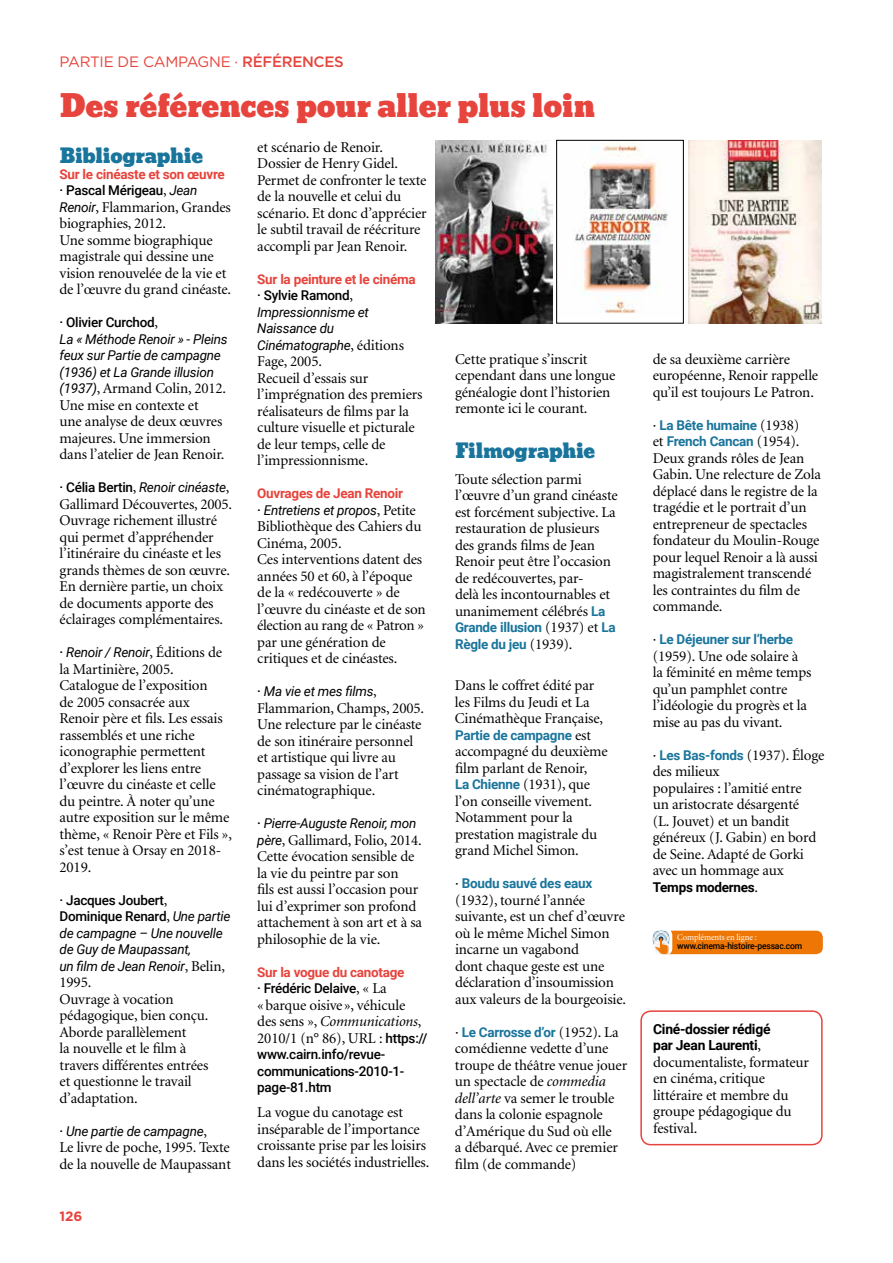
<style>
.page{position:relative;width:893px;height:1263px;background:#fff}
.page>*{position:absolute;margin:0;border:0;box-sizing:border-box;transform-origin:0 0}
.t1{font:30px "Bevan";letter-spacing:-.01em;color:#e6443c}
.t2{font:19.5px "Bevan";letter-spacing:-.015em;color:#1a759c}
.t3{font:15px/16.5px "Minion";letter-spacing:-.01em;color:#000}
.t4{font:15px "Gotham";letter-spacing:-.02em;color:#e6443c}
.t5{font:700 13.8px/16.5px "Roboto";letter-spacing:-.02em;color:#000}
.t6{font:italic 13.5px/16.5px "Roboto";letter-spacing:-.02em;color:#000}
.t7{font:700 13.5px/16.5px "Roboto";letter-spacing:-.02em;color:#1a759c}
.t8{font:700 13.5px/16.5px "Roboto";letter-spacing:-.02em;color:#e6443c}
.t9{font:500 13.5px/16.5px "Roboto";letter-spacing:-.02em;color:#000}
.t10{font:700 13.5px "Roboto";letter-spacing:-.02em;color:#000}
.t11{font:700 13.5px "Gotham";color:#e6443c}
.t12{font:500 8.85px "Roboto";letter-spacing:-.02em;color:#000;scale:.96 1}
.t13{font:8.85px "Minion";letter-spacing:-.01em;color:#fff;scale:.96 1}
.s1{font-weight:500}
.s2{font-weight:500;color:#000}
.s3{font-family:"Minion";font-weight:400;font-size:15px;color:#000}
.s4{font-weight:400;font-style:italic;color:#000}
.s5{font-family:"Roboto";font-style:italic;font-size:13.5px}
.s6{font-weight:500;font-style:normal}
.s7{font-family:"Minion";font-style:normal;font-size:15px}
.s8{font-weight:700;font-style:normal;color:#e6443c}
.s9{font-style:italic}
.s10{font-family:"Roboto";font-weight:500;font-size:13.5px}
.s11{font-family:"Roboto";font-weight:700;font-size:13.5px;color:#1a759c}
.s12{font-family:"Minion";font-weight:400;font-size:15px}
</style>
<div class="page">
<img style="left:436px;top:140px;width:116px;height:183px">
<img style="left:575px;top:142px;width:94px;height:172px">
<div style="left:556px;top:140px;width:128px;height:183px;border:1px solid #000"></div>
<img style="left:688px;top:141px;width:133px;height:182px">
<div style="left:640px;top:1010px;width:183px;height:135px;border:2px solid #e6443c;border-radius:10px"></div>
<div style="left:653px;top:931px;width:170px;height:23px;background:#ed7605;border-radius:7px"></div>
<svg style="left:652px;top:928px;width:20px;height:27px"></svg>
<img style="left:653px;top:931px;width:16px;height:23px">
<p class="t4" style="left:60px;top:53px;width:286px">PARTIE DE CAMPAGNE · <span class="s1">RÉFÉRENCES</span></p>
<h1 class="t1" style="left:60px;top:82px;width:537px">Des références pour aller plus loin</h1>
<h2 class="t2" style="left:60px;top:140px;width:145px">Bibliographie</h2>
<p class="t8" style="left:60px;top:165px;width:167px">Sur le cinéaste et son œuvre <span class="s2">· Pascal Mérigeau</span><span class="s3">,</span> <span class="s4">Jean</span></p>
<p class="t3" style="left:60px;top:199px;width:173px"><span class="s5">Renoir</span>, Flammarion, Grandes biographies, 2012.<br>Une somme biographique magistrale qui dessine une vision renouvelée de la vie et de l’œuvre du grand cinéaste.</p>
<p class="t6" style="left:60px;top:314px;width:170px"><span class="s6">· Olivier Curchod</span><span class="s7">,<br></span>La « Méthode Renoir » - Pleins feux sur Partie de campagne (1936) et La Grande illusion</p>
<p class="t3" style="left:60px;top:381px;width:168px"><span class="s5">(1937)</span>, Armand Colin, 2012.<br>Une mise en contexte et<br>une analyse de deux œuvres majeures. Une immersion dans l’atelier de Jean Renoir.</p>
<p class="t6" style="left:60px;top:479px;width:171px"><span class="s6">· Célia Bertin</span><span class="s7">,</span> Renoir cinéaste<span class="s7">,</span></p>
<p class="t3" style="left:60px;top:496px;width:174px">Gallimard Découvertes, 2005.<br>Ouvrage richement illustré qui permet d’appréhender l’itinéraire du cinéaste et les grands thèmes de son œuvre.<br>En dernière partie, un choix de documents apporte des éclairages complémentaires.</p>
<p class="t6" style="left:60px;top:644px;width:164px"><span class="s6">·</span> Renoir / Renoir<span class="s7">, Éditions de</span></p>
<p class="t3" style="left:60px;top:661px;width:174px">la Martinière, 2005.<br>Catalogue de l’exposition<br>de 2005 consacrée aux<br>Renoir père et fils. Les essais rassemblés et une riche iconographie permettent d’explorer les liens entre l’œuvre du cinéaste et celle du peintre. À noter qu’une autre exposition sur le même thème, « Renoir Père et Fils », s’est tenue à Orsay en 2018-<br>2019.</p>
<p class="t6" style="left:60px;top:891px;width:172px"><span class="s6">· Jacques Joubert</span><span class="s7">,<br></span><span class="s6">Dominique Renard</span><span class="s7">,</span> Une partie de campagne – Une nouvelle de Guy de Maupassant,<br>un film de Jean Renoir<span class="s7">, Belin,</span></p>
<p class="t3" style="left:60px;top:975px;width:150px">1995.<br>Ouvrage à vocation pédagogique, bien conçu.<br>Aborde parallèlement<br>la nouvelle et le film à travers différentes entrées et questionne le travail d’adaptation.</p>
<p class="t6" style="left:60px;top:1122px;width:149px"><span class="s6">·</span> Une partie de campagne<span class="s7">,</span></p>
<p class="t3" style="left:60px;top:1140px;width:173px">Le livre de poche, 1995. Texte de la nouvelle de Maupassant</p>
<p class="t3" style="left:257px;top:139px;width:171px">et scénario de Renoir.<br>Dossier de Henry Gidel.<br>Permet de confronter le texte de la nouvelle et celui du scénario. Et donc d’apprécier le subtil travail de réécriture accompli par Jean Renoir.</p>
<p class="t6" style="left:257px;top:270px;width:160px"><span class="s8">Sur la peinture et le cinéma </span><span class="s6">· Sylvie Ramond</span><span class="s7">,<br></span>Impressionnisme et<br>Naissance du<br>Cinématographe<span class="s7">, éditions</span></p>
<p class="t3" style="left:257px;top:354px;width:167px">Fage, 2005.<br>Recueil d’essais sur l’imprégnation des premiers réalisateurs de films par la culture visuelle et picturale de leur temps, celle de l’impressionnisme.</p>
<p class="t8" style="left:257px;top:485px;width:160px">Ouvrages de Jean Renoir<br><span class="s2">·</span> <span class="s4">Entretiens et propos</span><span class="s3">, Petite</span></p>
<p class="t3" style="left:257px;top:519px;width:170px">Bibliothèque des Cahiers du<br>Cinéma, 2005.<br>Ces interventions datent des années 50 et 60, à l’époque de la « redécouverte » de l’œuvre du cinéaste et de son élection au rang de « Patron » par une génération de critiques et de cinéastes.</p>
<p class="t6" style="left:257px;top:683px;width:121px"><span class="s6">·</span> Ma vie et mes films<span class="s7">,</span></p>
<p class="t3" style="left:257px;top:700px;width:168px">Flammarion, Champs, 2005.<br>Une relecture par le cinéaste de son itinéraire personnel et artistique qui livre au passage sa vision de l’art cinématographique.</p>
<p class="t6" style="left:257px;top:815px;width:161px"><span class="s6">·</span> Pierre-Auguste Renoir, mon</p>
<p class="t3" style="left:257px;top:832px;width:166px"><span class="s5">père</span>, Gallimard, Folio, 2014.<br>Cette évocation sensible de la vie du peintre par son<br>fils est aussi l’occasion pour lui d’exprimer son profond attachement à son art et à sa philosophie de la vie.</p>
<p class="t8" style="left:257px;top:963px;width:149px">Sur la vogue du canotage <span class="s2">· Frédéric Delaive</span><span class="s3">, « La</span></p>
<p class="t3" style="left:257px;top:997px;width:172px">«barque oisive», véhicule des sens », <span class="s9">Communications</span>,<br>2010/1 (n° 86), URL : <span class="s10">https://</span></p>
<p class="t9" style="left:257px;top:1046px;width:149px">www.cairn.info/revue&shy;communications-2010-1- page-81.htm</p>
<p class="t3" style="left:257px;top:1105px;width:174px">La vogue du canotage est inséparable de l’importance croissante prise par les loisirs dans les sociétés industrielles.</p>
<p class="t3" style="left:455px;top:351px;width:162px">Cette pratique s’inscrit cependant dans une longue généalogie dont l’historien remonte ici le courant.</p>
<h2 class="t2" style="left:455px;top:436px;width:142px">Filmographie</h2>
<p class="t3" style="left:455px;top:471px;width:164px">Toute sélection parmi l’œuvre d’un grand cinéaste est forcément subjective. La restauration de plusieurs des grands films de Jean<br>Renoir peut être l’occasion de redécouvertes, par-<br>delà les incontournables et unanimement célébrés <span class="s11">La</span></p>
<p class="t7" style="left:455px;top:619px;width:162px">Grande illusion <span class="s3">(1937) et</span> La<br>Règle du jeu <span class="s3">(1939).</span></p>
<p class="t3" style="left:455px;top:678px;width:150px">Dans le coffret édité par les Films du Jeudi et La<br>Cinémathèque Française,</p>
<p class="t7" style="left:455px;top:726px;width:137px">Partie de campagne <span class="s3">est</span></p>
<p class="t3" style="left:455px;top:744px;width:154px">accompagné du deuxième film parlant de Renoir,<br><span class="s11">La Chienne</span> (1931), que l’on conseille vivement.<br>Notamment pour la prestation magistrale du grand Michel Simon.</p>
<p class="t7" style="left:455px;top:875px;width:139px"><span class="s3">·</span> Boudu sauvé des eaux</p>
<p class="t3" style="left:455px;top:892px;width:173px">(1932), tourné l’année suivante, est un chef d’œuvre où le même Michel Simon incarne un vagabond<br>dont chaque geste est une déclaration d’insoumission aux valeurs de la bourgeoisie.</p>
<p class="t7" style="left:455px;top:1023px;width:165px"><span class="s3">·</span> Le Carrosse d’or <span class="s3">(1952). La</span></p>
<p class="t3" style="left:455px;top:1041px;width:174px">comédienne vedette d’une troupe de théâtre venue jouer un spectacle de <span class="s9">commedia dell’arte</span> va semer le trouble dans la colonie espagnole d’Amérique du Sud où elle<br>a débarqué. Avec ce premier film (de commande)</p>
<p class="t11" style="left:60px;top:1208px;width:24px">126</p>
<p class="t3" style="left:653px;top:351px;width:167px">de sa deuxième carrière européenne, Renoir rappelle qu’il est toujours Le Patron.</p>
<p class="t7" style="left:653px;top:416px;width:148px"><span class="s3">·</span> La Bête humaine <span class="s3">(1938) et</span> French Cancan <span class="s3">(1954).</span></p>
<p class="t3" style="left:653px;top:450px;width:170px">Deux grands rôles de Jean<br>Gabin. Une relecture de Zola déplacé dans le registre de la tragédie et le portrait d’un entrepreneur de spectacles fondateur du Moulin-Rouge pour lequel Renoir a là aussi magistralement transcendé les contraintes du film de commande.</p>
<p class="t7" style="left:653px;top:631px;width:142px"><span class="s3">·</span> Le Déjeuner sur l’herbe</p>
<p class="t3" style="left:653px;top:648px;width:160px">(1959). Une ode solaire à la féminité en même temps qu’un pamphlet contre l’idéologie du progrès et la mise au pas du vivant.</p>
<p class="t3" style="left:653px;top:747px;width:173px">· <span class="s11">Les Bas-fonds</span> (1937). Éloge des milieux<br>populaires : l’amitié entre<br>un aristocrate désargenté<br>(L. Jouvet) et un bandit généreux (J. Gabin) en bord de Seine. Adapté de Gorki avec un hommage aux</p>
<p class="t10" style="left:653px;top:878px;width:107px">Temps modernes<span class="s12">.</span></p>
<p class="t13" style="left:677px;top:933px;width:84px">Compléments en ligne :</p>
<p class="t12" style="left:677px;top:940px;width:132px">www.cinema-histoire-pessac.com</p>
<p class="t5" style="left:653px;top:1020px;width:119px">Ciné-dossier rédigé par Jean Laurenti<span class="s12">,</span></p>
<p class="t3" style="left:653px;top:1054px;width:157px">documentaliste, formateur en cinéma, critique littéraire et membre du groupe pédagogique du festival.</p>
</div>
